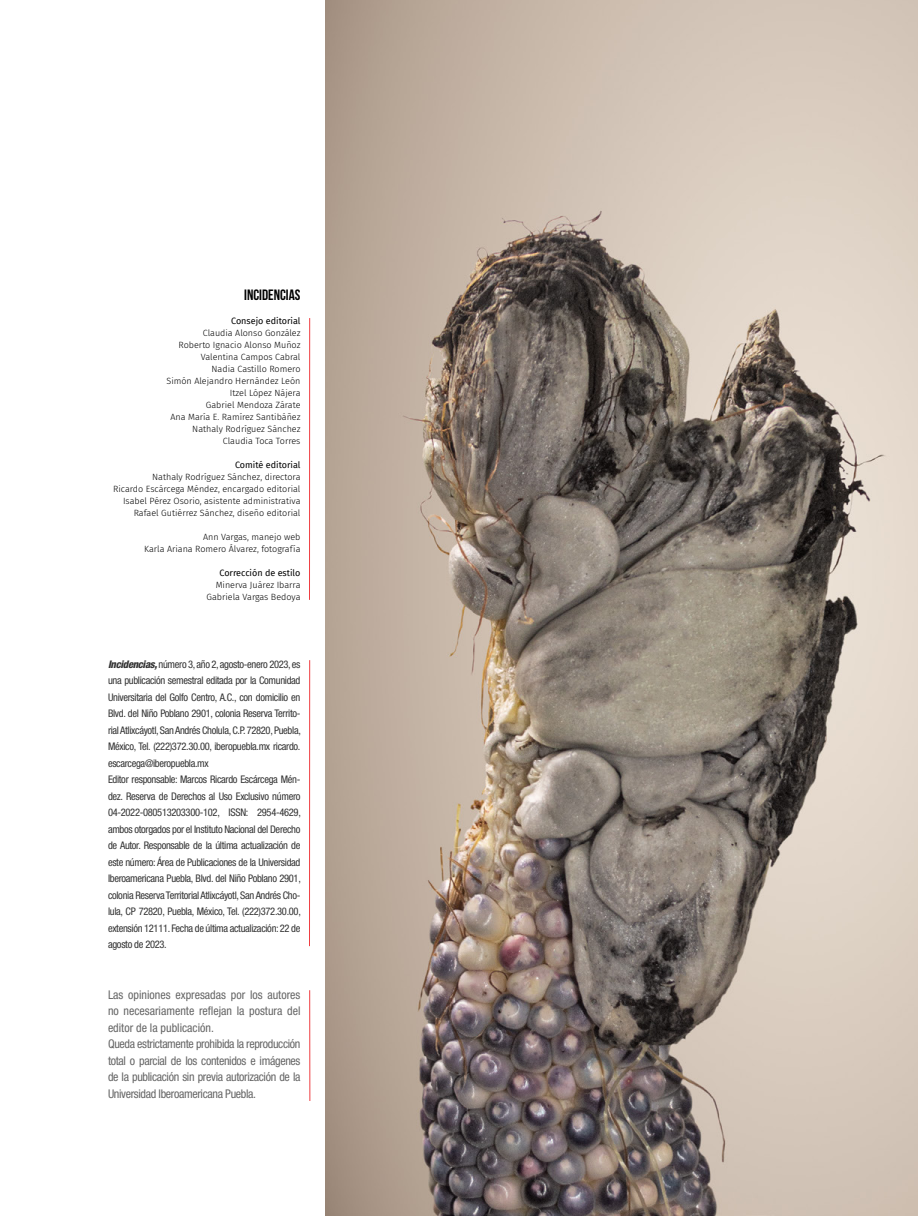
<style>
.page{position:relative;width:918px;height:1216px;background:#fff}
.page>*{position:absolute;margin:0;border:0;box-sizing:border-box;transform-origin:0 0}
.t1{font:700 15px "Bebas Neue";color:#000}
.t2{font:condensed 12px/16.5px "Helvetica Neue LT Std";letter-spacing:-.03em;color:#666}
.t3{font:condensed 10.5px/16.5px "Helvetica Neue LT Std";letter-spacing:-.03em;color:#333}
.t4{font:300 9px/12px "Fira Sans";color:#000;text-align:right}
.t5{font:9px "Fira Sans";color:#000}
.s1{font-weight:800;font-style:italic}
</style>
<div class="page">
<hr style="left:309px;top:318px;width:1px;height:282px;background:#ef3e42">
<hr style="left:309px;top:990px;width:1px;height:111px;background:#ef3e42">
<hr style="left:309px;top:660px;width:1px;height:286px;background:#ef3e42">
<img style="left:325px;top:0;width:593px;height:1216px">
<h1 class="t1" style="left:244px;top:286px;width:58px">INCIDENCIAS</h1>
<p class="t5" style="left:231px;top:314px;width:71px">Consejo editorial</p>
<p class="t4" style="left:167px;top:327px;width:135px">Claudia Alonso González<br>Roberto Ignacio Alonso Muñoz<br>Valentina Campos Cabral<br>Nadia Castillo Romero<br>Simón Alejandro Hernández León<br>Itzel López Nájera<br>Gabriel Mendoza Zárate<br>Ana María E. Ramírez Santibáñez<br>Nathaly Rodríguez Sánchez<br>Claudia Toca Torres</p>
<p class="t5" style="left:235px;top:458px;width:67px">Comité editorial</p>
<p class="t4" style="left:113px;top:471px;width:189px">Nathaly Rodríguez Sánchez, directora<br>Ricardo Escárcega Méndez, encargado editorial Isabel Pérez Osorio, asistente administrativa Rafael Gutiérrez Sánchez, diseño editorial</p>
<p class="t4" style="left:144px;top:531px;width:158px">Ann Vargas, manejo web<br>Karla Ariana Romero Álvarez, fotografía</p>
<p class="t5" style="left:220px;top:566px;width:82px">Corrección de estilo</p>
<p class="t4" style="left:207px;top:579px;width:95px">Minerva Juárez Ibarra<br>Gabriela Vargas Bedoya</p>
<p class="t3" style="left:108px;top:655px;width:194px"><span class="s1">Incidencias,</span> número 3, año 2, agosto-enero 2023, es una publicación semestral editada por la Comunidad Universitaria del Golfo Centro, A.C., con domicilio en Blvd. del Niño Poblano 2901, colonia Reserva Territo&shy;rial Atlixcáyotl, San Andrés Cholula, C.P. 72820, Puebla, México, Tel. (222)372.30.00, iberopuebla.mx ricardo. escarcega@iberopuebla.mx<br>Editor responsable: Marcos Ricardo Escárcega Mén&shy;dez. Reserva de Derechos al Uso Exclusivo número 04-2022-080513203300-102, ISSN: 2954-4629, ambos otorgados por el Instituto Nacional del Derecho de Autor. Responsable de la última actualización de este número: Área de Publicaciones de la Universidad Iberoamericana Puebla, Blvd. del Niño Poblano 2901, colonia Reserva Territorial Atlixcáyotl, San Andrés Cho&shy;lula, CP 72820, Puebla, México, Tel. (222)372.30.00, extensión 12111. Fecha de última actualización: 22 de agosto de 2023.</p>
<p class="t2" style="left:108px;top:986px;width:194px">Las opiniones expresadas por los autores no necesariamente reflejan la postura del editor de la publicación.<br>Queda estrictamente prohibida la reproducción total o parcial de los contenidos e imágenes de la publicación sin previa autorización de la Universidad Iberoamericana Puebla.</p>
</div>
